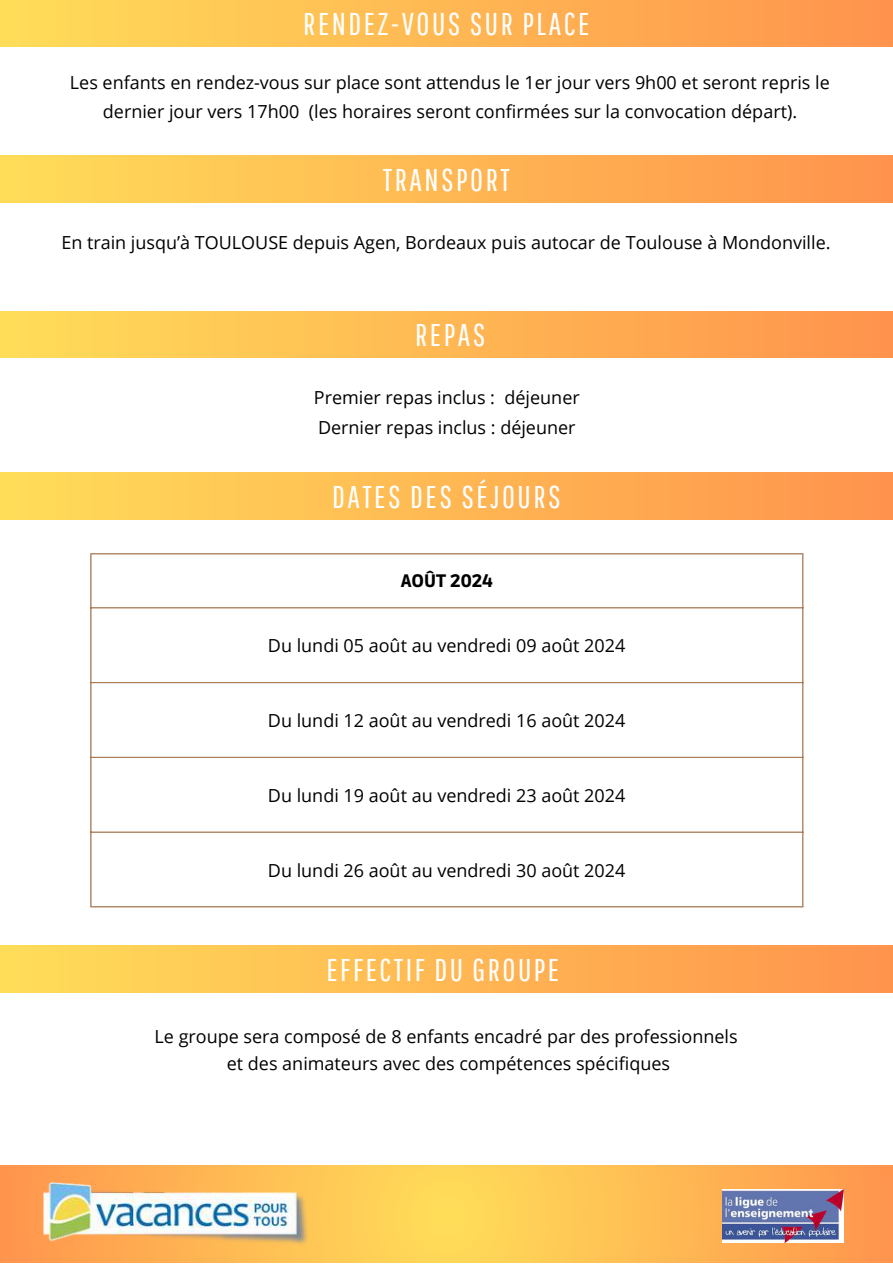
<style>
.page{position:relative;width:893px;height:1264px;background:#fff}
.page>*{position:absolute;margin:0;border:0;box-sizing:border-box;transform-origin:0 0}
.t1{font:31.5px "Pathway Gothic One";letter-spacing:.08em;color:#fff}
.t2{font:18px/29.2px "Open Sans";color:#000;text-align:center}
.t3{font:900 18px "Ruda";color:#000}
</style>
<div class="page">
<div style="left:0;top:0;width:892px;height:47px;background:linear-gradient(to right,#ffdd59,#ff934d)"></div>
<div style="left:0;top:155px;width:892px;height:47px;background:linear-gradient(to right,#ffdd59,#ff934d)"></div>
<div style="left:0;top:311px;width:892px;height:47px;background:linear-gradient(to right,#ffdd59,#ff934d)"></div>
<div style="left:0;top:472px;width:892px;height:47px;background:linear-gradient(to right,#ffdd59,#ff934d)"></div>
<svg style="left:0;top:1165px;width:892px;height:97px;background:#febc54"></svg>
<img style="left:722px;top:1189px;width:121px;height:53px">
<img style="left:44px;top:1182px;width:265px;height:64px">
<hr style="left:90px;top:554px;width:1px;height:352px;background:#ab774c">
<hr style="left:802px;top:554px;width:1px;height:352px;background:#ab774c">
<hr style="left:90px;top:553px;width:713px;height:1px;background:#ab774c">
<hr style="left:90px;top:607px;width:713px;height:1px;background:#ab774c">
<hr style="left:90px;top:682px;width:713px;height:1px;background:#ab774c">
<hr style="left:90px;top:756px;width:713px;height:2px;background:#ab774c">
<hr style="left:90px;top:831px;width:713px;height:1px;background:#ab774c">
<hr style="left:90px;top:906px;width:713px;height:1px;background:#ab774c">
<div style="left:0;top:945px;width:892px;height:47px;background:linear-gradient(to right,#ffdd59,#ff934d)"></div>
<h1 class="t1" style="left:303px;top:5px;width:287px">RENDEZ-VOUS SUR PLACE</h1>
<p class="t2" style="left:70px;top:67px;width:761px">Les enfants en rendez-vous sur place sont attendus le 1er jour vers 9h00 et seront repris le dernier jour vers 17h00 (les horaires seront confirmées sur la convocation départ).</p>
<h1 class="t1" style="left:383px;top:161px;width:128px">TRANSPORT</h1>
<p class="t2" style="left:61px;top:227px;width:770px">En train jusqu’à TOULOUSE depuis Agen, Bordeaux puis autocar de Toulouse à Mondonville.</p>
<h1 class="t1" style="left:415px;top:316px;width:72px">REPAS</h1>
<p class="t2" style="left:314px;top:381px;width:267px;line-height:30.3px;text-align:left">Premier repas inclus : déjeuner<br>Dernier repas inclus : déjeuner</p>
<h1 class="t1" style="left:332px;top:477px;width:230px">DATES DES SÉJOURS</h1>
<p class="t3" style="left:401px;top:570px;width:93px">AOÛT 2024</p>
<p class="t2" style="left:268px;top:630px;width:359px">Du lundi 05 août au vendredi 09 août 2024</p>
<p class="t2" style="left:268px;top:705px;width:359px">Du lundi 12 août au vendredi 16 août 2024</p>
<p class="t2" style="left:268px;top:780px;width:359px">Du lundi 19 août au vendredi 23 août 2024</p>
<p class="t2" style="left:268px;top:855px;width:359px">Du lundi 26 août au vendredi 30 août 2024</p>
<h1 class="t1" style="left:326px;top:950px;width:234px">EFFECTIF DU GROUPE</h1>
<p class="t2" style="left:155px;top:1022px;width:584px;line-height:27px">Le groupe sera composé de 8 enfants encadré par des professionnels et des animateurs avec des compétences spécifiques</p>
</div>
